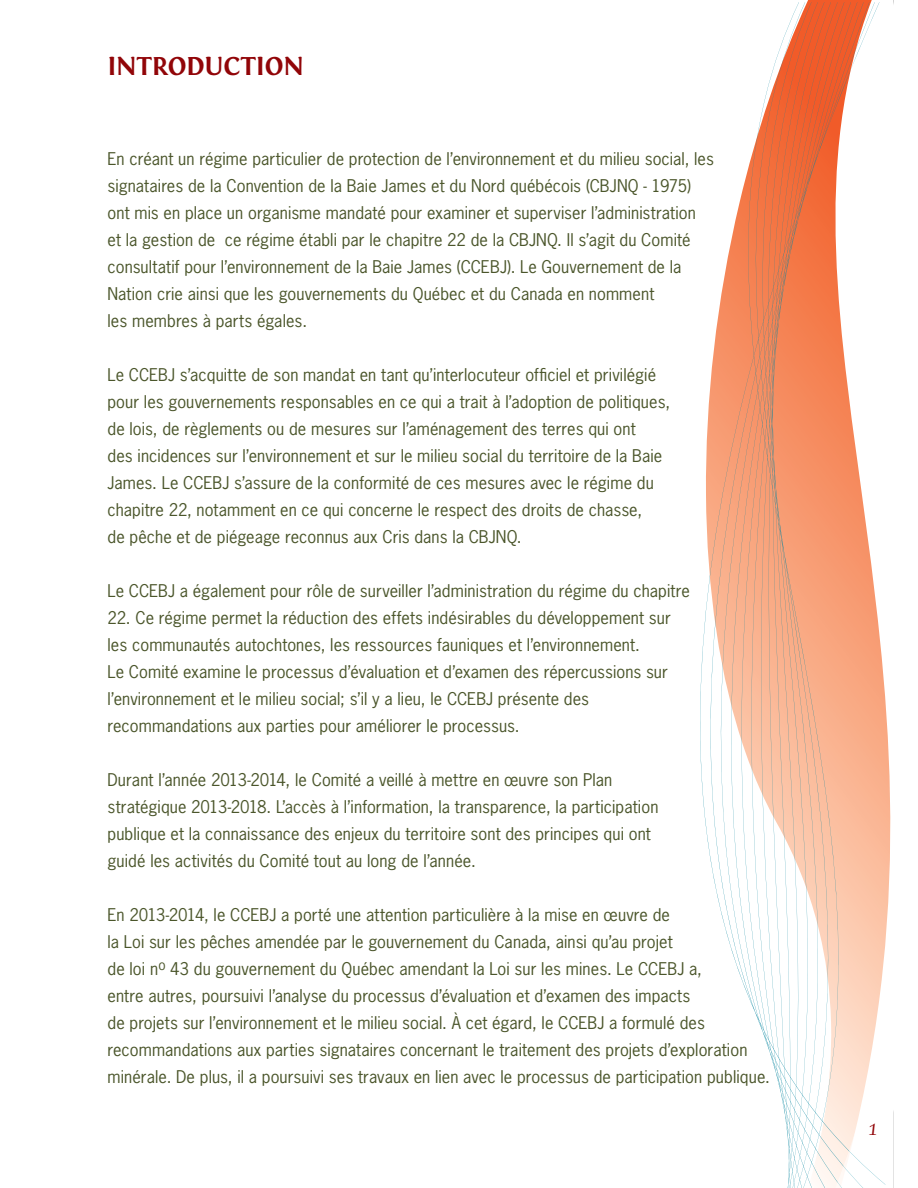
<style>
.page{position:relative;width:918px;height:1188px;background:#fff}
.page>*{position:absolute;margin:0;border:0;box-sizing:border-box;transform-origin:0 0}
.t1{font:700 27px "Fontin";letter-spacing:-.015em;color:#910508}
.t2{font:22.5px "Apple Chancery";color:#910508}
.t3{font:16.5px/27px "News Gothic Std";letter-spacing:.005em;color:#4b562b}
</style>
<div class="page">
<svg style="left:807px;top:0;width:84px;height:973px"></svg>
<svg style="left:700px;top:2px;width:162px;height:1186px"></svg>
<svg style="left:809px;top:2px;width:70px;height:180px"></svg>
<svg style="left:809px;top:973px;width:85px;height:215px"></svg>
<h1 class="t1" style="left:108px;top:51px;width:198px">INTRODUCTION</h1>
<p class="t3" style="left:108px;top:145px;width:608px">En créant un régime particulier de protection de l’environnement et du milieu social, les signataires de la Convention de la Baie James et du Nord québécois (CBJNQ - 1975) ont mis en place un organisme mandaté pour examiner et superviser l’administration<br>et la gestion de ce régime établi par le chapitre 22 de la CBJNQ. Il s’agit du Comité consultatif pour l’environnement de la Baie James (CCEBJ). Le Gouvernement de la Nation crie ainsi que les gouvernements du Québec et du Canada en nomment<br>les membres à parts égales.</p>
<p class="t3" style="left:108px;top:361px;width:564px">Le CCEBJ s’acquitte de son mandat en tant qu’interlocuteur officiel et privilégié pour les gouvernements responsables en ce qui a trait à l’adoption de politiques, de lois, de règlements ou de mesures sur l’aménagement des terres qui ont<br>des incidences sur l’environnement et sur le milieu social du territoire de la Baie James. Le CCEBJ s’assure de la conformité de ces mesures avec le régime du chapitre 22, notamment en ce qui concerne le respect des droits de chasse,<br>de pêche et de piégeage reconnus aux Cris dans la CBJNQ.</p>
<p class="t3" style="left:108px;top:577px;width:584px">Le CCEBJ a également pour rôle de surveiller l’administration du régime du chapitre</p>
<p class="t3" style="left:108px;top:604px;width:565px">22. Ce régime permet la réduction des effets indésirables du développement sur les communautés autochtones, les ressources fauniques et l’environnement.<br>Le Comité examine le processus d’évaluation et d’examen des répercussions sur l’environnement et le milieu social; s’il y a lieu, le CCEBJ présente des recommandations aux parties pour améliorer le processus.</p>
<p class="t3" style="left:108px;top:766px;width:552px">Durant l’année 2013-2014, le Comité a veillé à mettre en œuvre son Plan stratégique 2013-2018. L’accès à l’information, la transparence, la participation publique et la connaissance des enjeux du territoire sont des principes qui ont guidé les activités du Comité tout au long de l’année.</p>
<p class="t3" style="left:108px;top:901px;width:664px">En 2013-2014, le CCEBJ a porté une attention particulière à la mise en œuvre de<br>la Loi sur les pêches amendée par le gouvernement du Canada, ainsi qu’au projet<br>de loi n<sup>o</sup> 43 du gouvernement du Québec amendant la Loi sur les mines. Le CCEBJ a,<br>entre autres, poursuivi l’analyse du processus d’évaluation et d’examen des impacts<br>de projets sur l’environnement et le milieu social. À cet égard, le CCEBJ a formulé des recommandations aux parties signataires concernant le traitement des projets d’exploration minérale. De plus, il a poursuivi ses travaux en lien avec le processus de participation publique.</p>
<h2 class="t2" style="left:868px;top:1110px;width:11px">1</h2>
</div>
